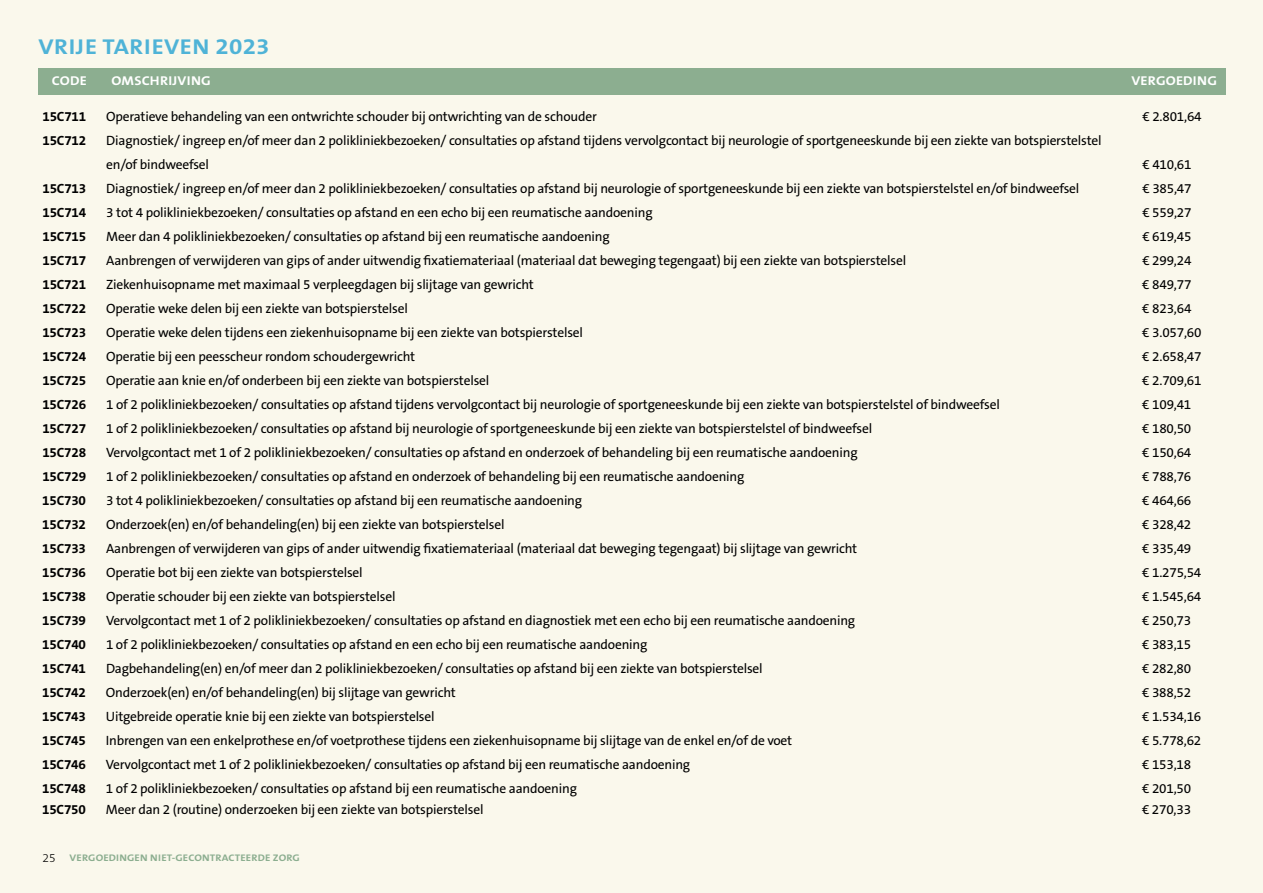
<style>
.page{position:relative;width:1263px;height:893px;background:#faf8ec}
.page>*{position:absolute;margin:0;border:0;box-sizing:border-box;transform-origin:0 0}
.t1{font:700 21.6px "The Sans B W7";letter-spacing:.025em;color:#4fb3d7;scale:1.13 1}
.t2{font:13.5px/24px "The Sans B W5 Plain";letter-spacing:-.015em;color:#000}
.t3{font:700 13.5px "The Sans B W7";letter-spacing:-.015em;color:#000}
.t4{font:700 12.9px "The Sans B W7";letter-spacing:.015em;color:#fff;scale:1.11 1}
.t5{font:700 9.6px "The Sans B W7";letter-spacing:.015em;color:#8cae90;scale:1.12 1}
.s1{font-family:"The Sans B W3";font-weight:300;font-size:12px;color:#000}
</style>
<div class="page">
<div style="left:38px;top:68px;width:1188px;height:27px;background:#8cae90"></div>
<h1 class="t1" style="left:38px;top:33px;width:206px">VRIJE TARIEVEN 2023</h1>
<p class="t4" style="left:52px;top:73px;width:33px">CODE</p>
<p class="t4" style="left:112px;top:73px;width:91px">OMSCHRIJVING</p>
<p class="t4" style="left:1131px;top:73px;width:79px">VERGOEDING</p>
<p class="t3" style="left:43px;top:107px;width:45px">15C711</p>
<p class="t2" style="left:106px;top:104px;width:492px">Operatieve behandeling van een ontwrichte schouder bij ontwrichting van de schouder</p>
<p class="t2" style="left:1142px;top:104px;width:61px">€ 2.801,64</p>
<p class="t3" style="left:43px;top:131px;width:45px">15C712</p>
<p class="t2" style="left:106px;top:128px;width:997px">Diagnostiek/ ingreep en/of meer dan 2 polikliniekbezoeken/ consultaties op afstand tijdens vervolgcontact bij neurologie of sportgeneeskunde bij een ziekte van botspierstelstel en/of bindweefsel</p>
<p class="t2" style="left:1142px;top:152px;width:51px">€ 410,61</p>
<p class="t3" style="left:42px;top:179px;width:45px">15C713</p>
<p class="t2" style="left:106px;top:176px;width:975px">Diagnostiek/ ingreep en/of meer dan 2 polikliniekbezoeken/ consultaties op afstand bij neurologie of sportgeneeskunde bij een ziekte van botspierstelstel en/of bindweefsel</p>
<p class="t2" style="left:1142px;top:176px;width:51px">€ 385,47</p>
<p class="t3" style="left:42px;top:203px;width:45px">15C714</p>
<p class="t2" style="left:106px;top:200px;width:548px">3 tot 4 polikliniekbezoeken/ consultaties op afstand en een echo bij een reumatische aandoening</p>
<p class="t2" style="left:1142px;top:200px;width:51px">€ 559,27</p>
<p class="t3" style="left:42px;top:227px;width:45px">15C715</p>
<p class="t2" style="left:106px;top:224px;width:505px">Meer dan 4 polikliniekbezoeken/ consultaties op afstand bij een reumatische aandoening</p>
<p class="t2" style="left:1142px;top:224px;width:51px">€ 619,45</p>
<p class="t3" style="left:42px;top:251px;width:45px">15C717</p>
<p class="t2" style="left:106px;top:248px;width:801px">Aanbrengen of verwijderen van gips of ander uitwendig fixatiemateriaal (materiaal dat beweging tegengaat) bij een ziekte van botspierstelsel</p>
<p class="t2" style="left:1142px;top:248px;width:51px">€ 299,24</p>
<p class="t3" style="left:42px;top:275px;width:45px">15C721</p>
<p class="t2" style="left:106px;top:272px;width:429px">Ziekenhuisopname met maximaal 5 verpleegdagen bij slijtage van gewricht</p>
<p class="t2" style="left:1142px;top:272px;width:51px">€ 849,77</p>
<p class="t3" style="left:42px;top:299px;width:45px">15C722</p>
<p class="t2" style="left:106px;top:296px;width:303px">Operatie weke delen bij een ziekte van botspierstelsel</p>
<p class="t2" style="left:1142px;top:296px;width:51px">€ 823,64</p>
<p class="t3" style="left:42px;top:323px;width:45px">15C723</p>
<p class="t2" style="left:106px;top:320px;width:478px">Operatie weke delen tijdens een ziekenhuisopname bij een ziekte van botspierstelsel</p>
<p class="t2" style="left:1142px;top:320px;width:61px">€ 3.057,60</p>
<p class="t3" style="left:42px;top:347px;width:45px">15C724</p>
<p class="t2" style="left:106px;top:344px;width:310px">Operatie bij een peesscheur rondom schoudergewricht</p>
<p class="t2" style="left:1142px;top:344px;width:61px">€ 2.658,47</p>
<p class="t3" style="left:42px;top:371px;width:45px">15C725</p>
<p class="t2" style="left:106px;top:368px;width:385px">Operatie aan knie en/of onderbeen bij een ziekte van botspierstelsel</p>
<p class="t2" style="left:1142px;top:368px;width:61px">€ 2.709,61</p>
<p class="t3" style="left:42px;top:395px;width:45px">15C726</p>
<p class="t2" style="left:106px;top:392px;width:895px">1 of 2 polikliniekbezoeken/ consultaties op afstand tijdens vervolgcontact bij neurologie of sportgeneeskunde bij een ziekte van botspierstelstel of bindweefsel</p>
<p class="t2" style="left:1142px;top:392px;width:51px">€ 109,41</p>
<p class="t3" style="left:42px;top:419px;width:45px">15C727</p>
<p class="t2" style="left:106px;top:416px;width:767px">1 of 2 polikliniekbezoeken/ consultaties op afstand bij neurologie of sportgeneeskunde bij een ziekte van botspierstelstel of bindweefsel</p>
<p class="t2" style="left:1142px;top:416px;width:51px">€ 180,50</p>
<p class="t3" style="left:42px;top:443px;width:45px">15C728</p>
<p class="t2" style="left:106px;top:440px;width:753px">Vervolgcontact met 1 of 2 polikliniekbezoeken/ consultaties op afstand en onderzoek of behandeling bij een reumatische aandoening</p>
<p class="t2" style="left:1142px;top:440px;width:51px">€ 150,64</p>
<p class="t3" style="left:42px;top:467px;width:45px">15C729</p>
<p class="t2" style="left:106px;top:464px;width:640px">1 of 2 polikliniekbezoeken/ consultaties op afstand en onderzoek of behandeling bij een reumatische aandoening</p>
<p class="t2" style="left:1142px;top:464px;width:51px">€ 788,76</p>
<p class="t3" style="left:42px;top:491px;width:45px">15C730</p>
<p class="t2" style="left:106px;top:488px;width:478px">3 tot 4 polikliniekbezoeken/ consultaties op afstand bij een reumatische aandoening</p>
<p class="t2" style="left:1142px;top:488px;width:51px">€ 464,66</p>
<p class="t3" style="left:42px;top:515px;width:45px">15C732</p>
<p class="t2" style="left:106px;top:512px;width:400px">Onderzoek(en) en/of behandeling(en) bij een ziekte van botspierstelsel</p>
<p class="t2" style="left:1142px;top:512px;width:51px">€ 328,42</p>
<p class="t3" style="left:42px;top:539px;width:45px">15C733</p>
<p class="t2" style="left:106px;top:536px;width:753px">Aanbrengen of verwijderen van gips of ander uitwendig fixatiemateriaal (materiaal dat beweging tegengaat) bij slijtage van gewricht</p>
<p class="t2" style="left:1142px;top:536px;width:51px">€ 335,49</p>
<p class="t3" style="left:42px;top:563px;width:45px">15C736</p>
<p class="t2" style="left:106px;top:560px;width:258px">Operatie bot bij een ziekte van botspierstelsel</p>
<p class="t2" style="left:1142px;top:560px;width:61px">€ 1.275,54</p>
<p class="t3" style="left:42px;top:587px;width:45px">15C738</p>
<p class="t2" style="left:106px;top:584px;width:291px">Operatie schouder bij een ziekte van botspierstelsel</p>
<p class="t2" style="left:1142px;top:584px;width:61px">€ 1.545,64</p>
<p class="t3" style="left:42px;top:611px;width:45px">15C739</p>
<p class="t2" style="left:106px;top:608px;width:751px">Vervolgcontact met 1 of 2 polikliniekbezoeken/ consultaties op afstand en diagnostiek met een echo bij een reumatische aandoening</p>
<p class="t2" style="left:1142px;top:608px;width:51px">€ 250,73</p>
<p class="t3" style="left:42px;top:635px;width:45px">15C740</p>
<p class="t2" style="left:106px;top:632px;width:543px">1 of 2 polikliniekbezoeken/ consultaties op afstand en een echo bij een reumatische aandoening</p>
<p class="t2" style="left:1142px;top:632px;width:51px">€ 383,15</p>
<p class="t3" style="left:42px;top:659px;width:45px">15C741</p>
<p class="t2" style="left:106px;top:656px;width:658px">Dagbehandeling(en) en/of meer dan 2 polikliniekbezoeken/ consultaties op afstand bij een ziekte van botspierstelsel</p>
<p class="t2" style="left:1142px;top:656px;width:51px">€ 282,80</p>
<p class="t3" style="left:42px;top:683px;width:45px">15C742</p>
<p class="t2" style="left:106px;top:680px;width:351px">Onderzoek(en) en/of behandeling(en) bij slijtage van gewricht</p>
<p class="t2" style="left:1142px;top:680px;width:51px">€ 388,52</p>
<p class="t3" style="left:42px;top:707px;width:45px">15C743</p>
<p class="t2" style="left:106px;top:704px;width:330px">Uitgebreide operatie knie bij een ziekte van botspierstelsel</p>
<p class="t2" style="left:1142px;top:704px;width:61px">€ 1.534,16</p>
<p class="t3" style="left:42px;top:731px;width:45px">15C745</p>
<p class="t2" style="left:106px;top:728px;width:688px">Inbrengen van een enkelprothese en/of voetprothese tijdens een ziekenhuisopname bij slijtage van de enkel en/of de voet</p>
<p class="t2" style="left:1142px;top:728px;width:61px">€ 5.778,62</p>
<p class="t3" style="left:42px;top:755px;width:45px">15C746</p>
<p class="t2" style="left:106px;top:752px;width:586px">Vervolgcontact met 1 of 2 polikliniekbezoeken/ consultaties op afstand bij een reumatische aandoening</p>
<p class="t2" style="left:1142px;top:752px;width:51px">€ 153,18</p>
<p class="t3" style="left:42px;top:779px;width:45px">15C748</p>
<p class="t2" style="left:106px;top:776px;width:472px">1 of 2 polikliniekbezoeken/ consultaties op afstand bij een reumatische aandoening</p>
<p class="t2" style="left:1142px;top:776px;width:51px">€ 201,50</p>
<p class="t3" style="left:42px;top:800px;width:45px">15C750</p>
<p class="t2" style="left:106px;top:797px;width:379px">Meer dan 2 (routine) onderzoeken bij een ziekte van botspierstelsel</p>
<p class="t2" style="left:1142px;top:797px;width:51px">€ 270,33</p>
<p class="t5" style="left:43px;top:851px;width:231px"><span class="s1">25</span> VERGOEDINGEN NIET-GECONTRACTEERDE ZORG</p>
</div>
